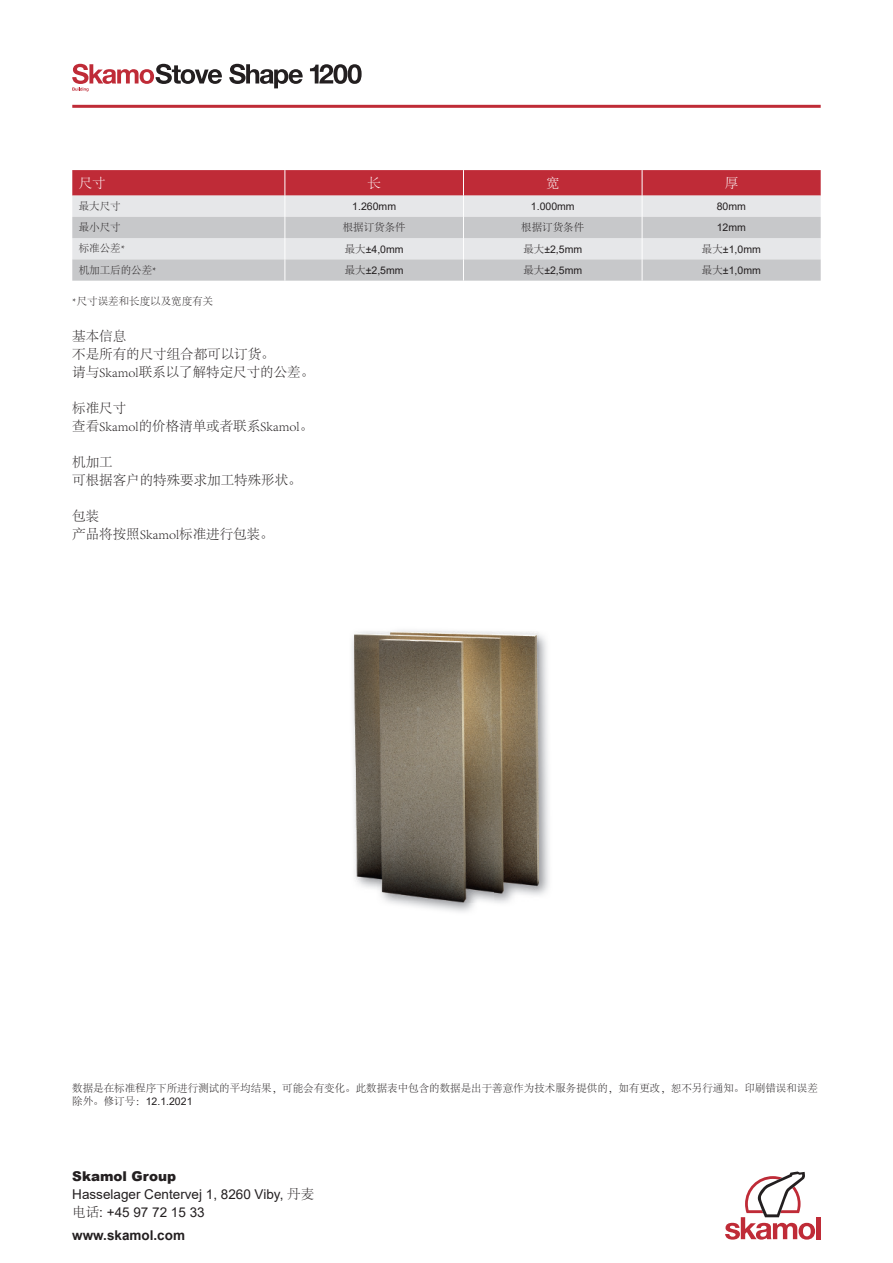
<style>
.page{position:relative;width:893px;height:1263px;background:#fff}
.page>*{position:absolute;margin:0;border:0;box-sizing:border-box;transform-origin:0 0}
.t1{font:300 13.5px/18px "Adobe Song Std";color:#231f20}
.t2{font:13.5px/18px "Arial";color:#231f20}
.t3{font:700 13.5px "Arial";color:#231f20}
.t4{font:300 13.5px "Adobe Song Std";color:#fff}
.t5{font:300 10.5px/21.3px "Adobe Song Std";color:#231f20}
.t6{font:10.5px/21.3px "Arial";color:#231f20}
.s1{font-family:"Adobe Song Std";font-weight:300}
.s2{font-weight:900}
</style>
<div class="page">
<svg style="left:229px;top:64px;width:74px;height:24px"></svg>
<svg style="left:310px;top:64px;width:52px;height:20px"></svg>
<svg style="left:72px;top:64px;width:150px;height:27px"></svg>
<hr style="left:72px;top:105px;width:749px;height:3px;background:#bf2b37">
<div style="left:816px;top:1217px;width:5px;height:22px;background:#bf2b37"></div>
<svg style="left:725px;top:1171px;width:90px;height:68px"></svg>
<svg style="left:72px;top:170px;width:749px;height:111px;background:#d1b0b5"></svg>
<img style="left:352px;top:630px;width:197px;height:282px">
<img style="left:354px;top:631px;width:185px;height:272px">
<p class="t4" style="left:79px;top:175px;width:29px">尺寸</p>
<p class="t4" style="left:367px;top:175px;width:15px">长</p>
<p class="t4" style="left:546px;top:175px;width:15px">宽</p>
<p class="t4" style="left:725px;top:175px;width:15px">厚</p>
<p class="t5" style="left:79px;top:196px;width:44px">最大尺寸最小尺寸</p>
<p class="t6" style="left:352px;top:196px;width:45px">1.260mm</p>
<p class="t6" style="left:531px;top:196px;width:45px">1.000mm</p>
<p class="t6" style="left:717px;top:196px;width:31px">80mm<br>12mm</p>
<p class="t6" style="left:345px;top:238px;width:60px"><span class="s1">最大</span>±4,0mm</p>
<p class="t6" style="left:523px;top:238px;width:60px"><span class="s1">最大</span>±2,5mm</p>
<p class="t6" style="left:702px;top:238px;width:60px"><span class="s1">最大</span>±1,0mm</p>
<p class="t6" style="left:345px;top:259px;width:60px"><span class="s1">最大</span>±2,5mm</p>
<p class="t6" style="left:523px;top:259px;width:60px"><span class="s1">最大</span>±2,5mm</p>
<p class="t6" style="left:702px;top:259px;width:60px"><span class="s1">最大</span>±1,0mm</p>
<p class="t5" style="left:343px;top:217px;width:65px">根据订货条件</p>
<p class="t5" style="left:521px;top:217px;width:64px">根据订货条件</p>
<p class="t5" style="left:79px;top:238px;width:79px">标准公差*<br>机加工后的公差*</p>
<p class="t5" style="left:72px;top:291px;width:142px">*尺寸误差和长度以及宽度有关</p>
<p class="t1" style="left:72px;top:327px;width:243px">基本信息<br>不是所有的尺寸组合都可以订货。<br>请与Skamol联系以了解特定尺寸的公差。</p>
<p class="t1" style="left:72px;top:399px;width:242px">标准尺寸<br>查看Skamol的价格清单或者联系Skamol。</p>
<p class="t1" style="left:72px;top:453px;width:231px">机加工<br>可根据客户的特殊要求加工特殊形状。</p>
<p class="t1" style="left:72px;top:507px;width:203px">包装<br>产品将按照Skamol标准进行包装。</p>
<p class="t5" style="left:72px;top:1077px;width:747px">数据是在标准程序下所进行测试的平均结果，可能会有变化。此数据表中包含的数据是出于善意作为技术服务提供的，如有更改，恕不另行通知。印刷错误和误差</p>
<p class="t6" style="left:72px;top:1091px;width:122px"><span class="s1">除外。修订号：</span>12.1.2021</p>
<p class="t2" style="left:72px;top:1167px;width:243px"><span class="s2">Skamol Group<br></span>Hasselager Centervej 1, 8260 Viby, <span class="s1">丹麦电话</span>: +45 97 72 15 33</p>
<p class="t3" style="left:72px;top:1225px;width:114px">www.skamol.com</p>
</div>
